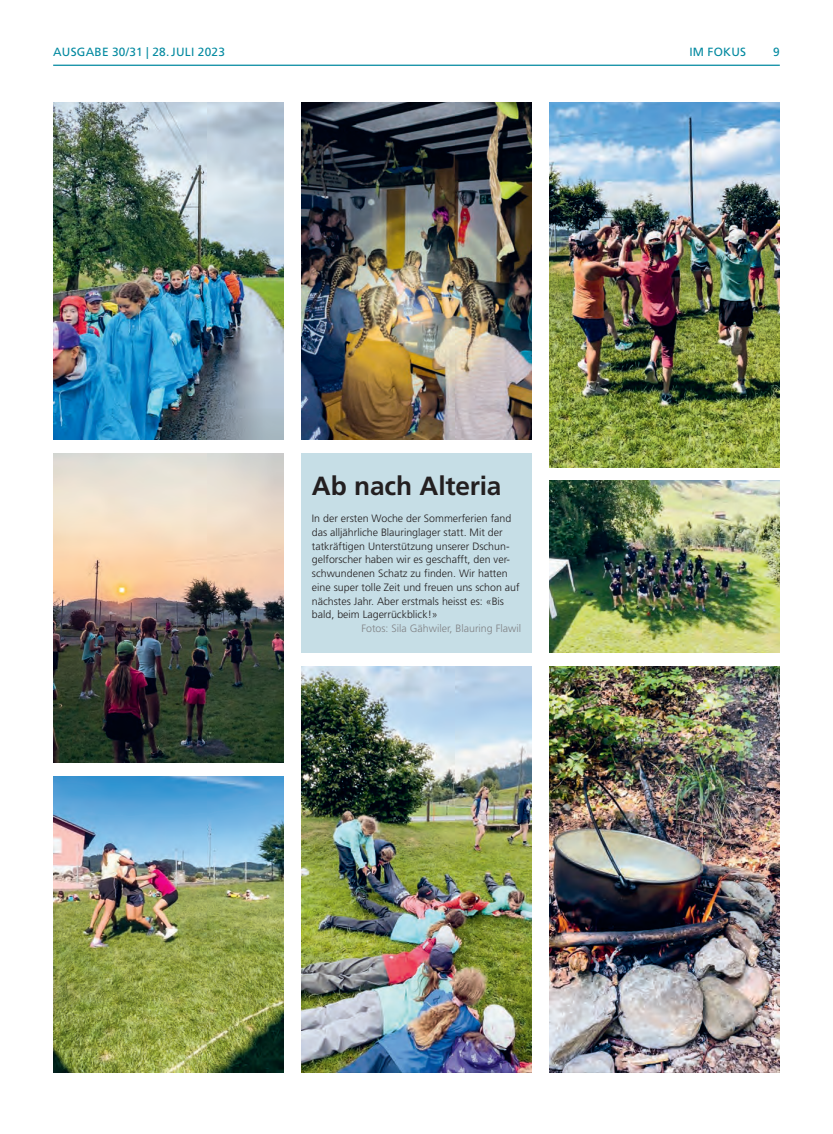
<style>
.page{position:relative;width:833px;height:1134px;background:#fff}
.page>*{position:absolute;margin:0;border:0;box-sizing:border-box;transform-origin:0 0}
.t1{font:700 26.25px "Frutiger LT Std";letter-spacing:-.005em;color:#231f20}
.t2{font:11.88px "Frutiger LT Std";letter-spacing:.02em;color:#0289a0}
.t3{font:300 10.62px/13.8px "Frutiger LT Std";color:#231f20}
.t4{font:300 10.62px "Frutiger LT Std";color:#808285}
</style>
<div class="page">
<hr style="left:53px;top:65px;width:727px;height:1px;background:#0289a0">
<div style="left:301px;top:453px;width:230px;height:200px;background:#c6dee6"></div>
<img style="left:301px;top:103px;width:230px;height:336px">
<img style="left:53px;top:103px;width:230px;height:336px">
<img style="left:549px;top:481px;width:231px;height:172px">
<img style="left:549px;top:103px;width:231px;height:364px">
<img style="left:53px;top:453px;width:230px;height:310px">
<img style="left:301px;top:666px;width:230px;height:406px">
<img style="left:549px;top:666px;width:231px;height:406px">
<img style="left:53px;top:776px;width:230px;height:296px">
<p class="t2" style="left:53px;top:45px;width:18px">AUSGABE</p>
<p class="t2" style="left:112px;top:45px;width:71px">30/31 | 28.JULI</p>
<p class="t2" style="left:198px;top:45px;width:29px">2023</p>
<p class="t2" style="left:689px;top:45px;width:58px">IM FOKUS</p>
<p class="t2" style="left:773px;top:45px;width:8px">9</p>
<h1 class="t1" style="left:312px;top:470px;width:191px">Ab nach Alteria</h1>
<p class="t3" style="left:312px;top:512px;width:209px">In der ersten Woche der Sommerferien fand das alljährliche Blauringlager statt. Mit der tatkräftigen Unterstützung unserer Dschun&shy;gelforscher haben wir es geschafft, den ver&shy;schwundenen Schatz zu finden. Wir hatten eine super tolle Zeit und freuen uns schon auf nächstes Jahr. Aber erstmals heisst es: «Bis bald, beim Lagerrückblick!»</p>
<p class="t4" style="left:361px;top:622px;width:161px">Fotos: Sila Gähwiler, Blauring Flawil</p>
</div>
